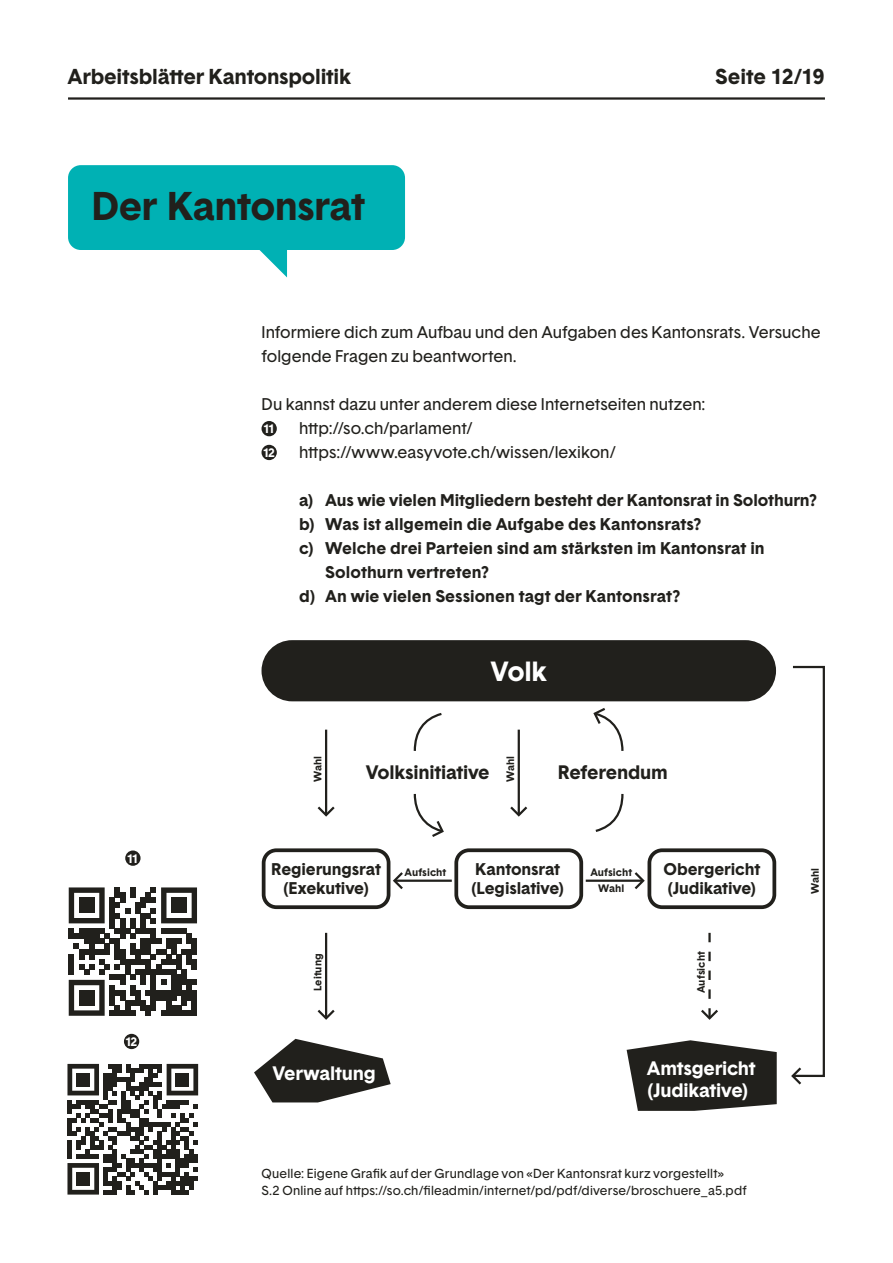
<style>
.page{position:relative;width:893px;height:1263px;background:#fff}
.page>*{position:absolute;margin:0;border:0;box-sizing:border-box;transform-origin:0 0}
.Untertitel{font:700 39px "Basetica";letter-spacing:-.01em;color:#21201c}
.Untertitel-2{font:700 27px "Basetica";color:#fff}
.Fließtext{font:700 21px "Basetica";letter-spacing:-.01em;color:#21201c}
.Untertitel-3{font:700 18.9px "Basetica";letter-spacing:-.01em;color:#fff}
.Untertitel-4{font:700 18.9px "Basetica";letter-spacing:-.01em;color:#21201c}
.Fließtext-2{font:700 16.5px/24px "Basetica";letter-spacing:.005em;color:#21201c}
.Fließtext-3{font:16.5px/24px "Basetica";letter-spacing:.005em;color:#21201c}
.Untertitel-5{font:700 16.5px/19.5px "Basetica";letter-spacing:-.005em;color:#21201c}
.Fließtext-4{font:12.75px/16.5px "Basetica";letter-spacing:.015em;color:#21201c}
.Fließtext-5{font:700 12px "Basetica";letter-spacing:-.145em;color:#fff}
.Untertitel-6{font:700 10.5px "Basetica";letter-spacing:.01em;color:#21201c}
</style>
<div class="page">
<div style="left:68px;top:165px;width:337px;height:85px;background:#00b1b4;border-radius:13px"></div>
<hr style="left:68px;top:97px;width:757px;height:3px;background:#21201c">
<div style="left:261px;top:640px;width:515px;height:61px;background:#21201c;border-radius:31px"></div>
<svg style="left:254px;top:1039px;width:137px;height:63px"></svg>
<svg style="left:627px;top:1040px;width:150px;height:71px;background:#403f3b"></svg>
<div style="left:262px;top:848px;width:128px;height:61px;border:4px solid #21201c;border-radius:13px"></div>
<div style="left:454px;top:848px;width:129px;height:61px;border:4px solid #21201c;border-radius:13px"></div>
<div style="left:647px;top:848px;width:129px;height:61px;border:4px solid #21201c;border-radius:13px"></div>
<hr style="left:325px;top:730px;width:2px;height:84px;background:#21201c">
<hr style="left:395px;top:879px;width:57px;height:3px;background:#21201c">
<hr style="left:586px;top:879px;width:57px;height:3px;background:#21201c">
<hr style="left:325px;top:933px;width:2px;height:85px;background:#21201c">
<hr style="left:518px;top:730px;width:2px;height:84px;background:#21201c">
<div style="left:792px;top:666px;width:33px;height:411px;border:2px solid #21201c"></div>
<svg style="left:317px;top:804px;width:18px;height:13px"></svg>
<svg style="left:393px;top:872px;width:12px;height:18px"></svg>
<svg style="left:632px;top:872px;width:13px;height:18px"></svg>
<svg style="left:317px;top:1007px;width:18px;height:13px"></svg>
<svg style="left:701px;top:933px;width:17px;height:87px"></svg>
<svg style="left:510px;top:804px;width:18px;height:13px"></svg>
<svg style="left:791px;top:1065px;width:13px;height:20px"></svg>
<svg style="left:413px;top:793px;width:31px;height:44px"></svg>
<svg style="left:593px;top:708px;width:31px;height:43px"></svg>
<svg style="left:413px;top:713px;width:29px;height:38px"></svg>
<svg style="left:595px;top:793px;width:29px;height:39px"></svg>
<div style="left:261px;top:421px;width:16px;height:15px;background:#21201c;border-radius:50%"></div>
<div style="left:125px;top:850px;width:16px;height:16px;background:#21201c;border-radius:50%"></div>
<div style="left:261px;top:445px;width:16px;height:15px;background:#21201c;border-radius:50%"></div>
<div style="left:124px;top:1034px;width:15px;height:15px;background:#21201c;border-radius:50%"></div>
<svg style="left:69px;top:887px;width:128px;height:129px"></svg>
<div style="left:79px;top:898px;width:15px;height:15px;background:#21201c"></div>
<div style="left:171px;top:898px;width:16px;height:15px;background:#21201c"></div>
<div style="left:79px;top:990px;width:15px;height:15px;background:#21201c"></div>
<svg style="left:67px;top:1064px;width:131px;height:130px"></svg>
<div style="left:76px;top:1073px;width:14px;height:13px;background:#21201c"></div>
<div style="left:176px;top:1073px;width:13px;height:13px;background:#21201c"></div>
<div style="left:76px;top:1172px;width:14px;height:13px;background:#21201c"></div>
<svg style="left:259px;top:250px;width:28px;height:27px"></svg>
<p class="Fließtext" style="left:68px;top:62px;width:285px">Arbeitsblätter Kantonspolitik</p>
<p class="Untertitel" style="left:91px;top:179px;width:275px">Der Kantonsrat</p>
<p class="Fließtext" style="left:715px;top:62px;width:111px">Seite 12/19</p>
<p class="Fließtext-3" style="left:261px;top:320px;width:561px">Informiere dich zum Aufbau und den Aufgaben des Kantonsrats. Versuche folgende Fragen zu beantworten.</p>
<p class="Fließtext-3" style="left:261px;top:392px;width:445px">Du kannst dazu unter anderem diese Internetseiten nutzen:</p>
<p class="Fließtext-3" style="left:299px;top:416px;width:175px">http://so.ch/parlament/</p>
<p class="Fließtext-3" style="left:299px;top:440px;width:318px">https://www.easyvote.ch/wissen/lexikon/</p>
<p class="Fließtext-2" style="left:299px;top:488px;width:519px">a) Aus wie vielen Mitgliedern besteht der Kantonsrat in Solothurn?</p>
<p class="Fließtext-2" style="left:299px;top:512px;width:404px">b) Was ist allgemein die Aufgabe des Kantonsrats?</p>
<p class="Fließtext-2" style="left:325px;top:536px;width:441px;text-indent:-26px">c) Welche drei Parteien sind am stärksten im Kantonsrat in<br>Solothurn vertreten?</p>
<p class="Fließtext-2" style="left:299px;top:584px;width:382px">d) An wie vielen Sessionen tagt der Kantonsrat?</p>
<p class="Fließtext-5" style="left:263px;top:421px;width:13px">11</p>
<p class="Fließtext-5" style="left:263px;top:444px;width:13px">12</p>
<p class="Fließtext-5" style="left:127px;top:850px;width:13px">11</p>
<p class="Fließtext-5" style="left:125px;top:1033px;width:14px">12</p>
<p class="Untertitel-6" style="left:311px;top:782px;width:28px;rotate:-90deg">Wahl</p>
<p class="Untertitel-2" style="left:491px;top:653px;width:58px">Volk</p>
<p class="Untertitel-4" style="left:366px;top:759px;width:125px">Volksinitiative</p>
<p class="Untertitel-6" style="left:503px;top:782px;width:28px;rotate:-90deg">Wahl</p>
<p class="Untertitel-4" style="left:558px;top:759px;width:111px">Referendum</p>
<p class="Untertitel-5" style="left:271px;top:859px;width:111px;text-align:center">Regierungsrat (Exekutive)</p>
<p class="Untertitel-5" style="left:471px;top:859px;width:95px">Kantonsrat (Legislative)</p>
<p class="Untertitel-6" style="left:404px;top:865px;width:43px">Aufsicht</p>
<p class="Untertitel-6" style="left:590px;top:865px;width:43px">Aufsicht</p>
<p class="Untertitel-6" style="left:598px;top:881px;width:28px">Wahl</p>
<p class="Untertitel-5" style="left:663px;top:859px;width:98px">Obergericht (Judikative)</p>
<p class="Untertitel-6" style="left:311px;top:991px;width:40px;rotate:-90deg">Leitung</p>
<p class="Untertitel-6" style="left:694px;top:993px;width:43px;rotate:-90deg">Aufsicht</p>
<p class="Untertitel-3" style="left:272px;top:1060px;width:105px">Verwaltung</p>
<p class="Untertitel-3" style="left:647px;top:1055px;width:110px">Amtsgericht</p>
<p class="Untertitel-3" style="left:647px;top:1078px;width:103px">(Judikative)</p>
<p class="Fließtext-4" style="left:261px;top:1165px;width:487px">Quelle: Eigene Grafik auf der Grundlage von «Der Kantonsrat kurz vorgestellt»<br>S.2 Online auf https://so.ch/fileadmin/internet/pd/pdf/diverse/broschuere_a5.pdf</p>
<p class="Untertitel-6" style="left:808px;top:894px;width:28px;rotate:-90deg">Wahl</p>
</div>
